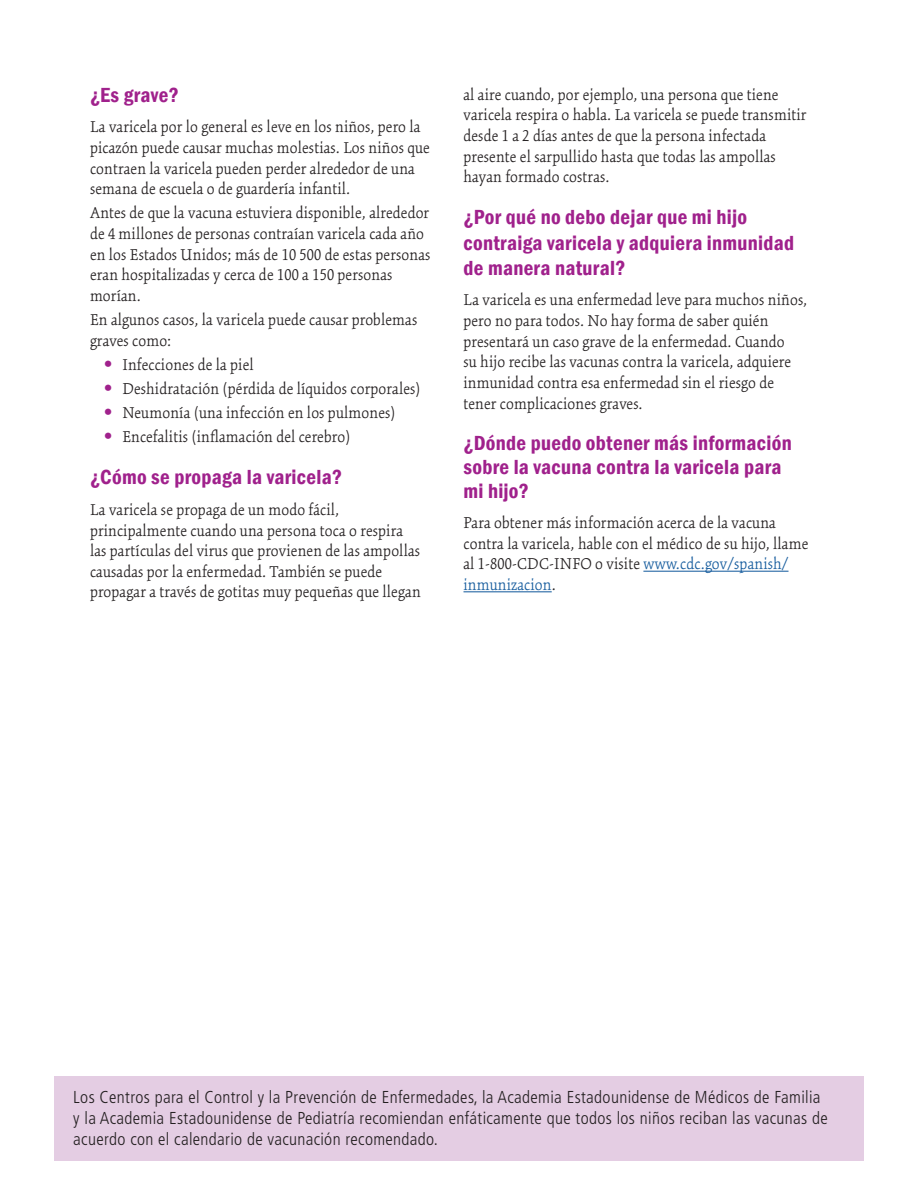
<style>
.page{position:relative;width:918px;height:1188px;background:#fff}
.page>*{position:absolute;margin:0;border:0;box-sizing:border-box;transform-origin:0 0}
.t1{font:600 condensed 21px/25.2px "Franklin Gothic";letter-spacing:.015em;color:#a0218c}
.Body{font:300 17.25px/20.7px "Kinesis Std";letter-spacing:.01em;color:#231f20}
.Sidebar_quote{font:300 condensed 17.25px/21px "Frutiger LT Std";letter-spacing:.02em;color:#231f20}
.s1{font-family:"Myriad Pro";font-weight:700;font-size:24px;color:#a0218c}
.s2{color:#175d9e}
</style>
<div class="page">
<hr style="left:643px;top:571px;width:146px;height:1px;background:#175d9e">
<hr style="left:464px;top:591px;width:88px;height:1px;background:#175d9e">
<div style="left:54px;top:1077px;width:810px;height:84px;background:#e4cde3"></div>
<h2 class="t1" style="left:90px;top:82px;width:90px">¿Es grave?</h2>
<p class="Body" style="left:90px;top:117px;width:341px">La varicela por lo general es leve en los niños, pero la picazón puede causar muchas molestias. Los niños que contraen la varicela pueden perder alrededor de una semana de escuela o de guardería infantil.</p>
<p class="Body" style="left:90px;top:203px;width:342px">Antes de que la vacuna estuviera disponible, alrededor de 4 millones de personas contraían varicela cada año en los Estados Unidos; más de 10 500 de estas personas eran hospitalizadas y cerca de 100 a 150 personas morían.</p>
<p class="Body" style="left:90px;top:309px;width:329px">En algunos casos, la varicela puede causar problemas graves como:</p>
<p class="Body" style="left:104px;top:354px;width:151px"><span class="s1">•</span> Infecciones de la piel</p>
<p class="Body" style="left:104px;top:378px;width:318px"><span class="s1">•</span> Deshidratación (pérdida de líquidos corporales)</p>
<p class="Body" style="left:104px;top:402px;width:293px"><span class="s1">•</span> Neumonía (una infección en los pulmones)</p>
<p class="Body" style="left:104px;top:426px;width:248px"><span class="s1">•</span> Encefalitis (inflamación del cerebro)</p>
<h2 class="t1" style="left:90px;top:464px;width:254px">¿Cómo se propaga la varicela?</h2>
<p class="Body" style="left:90px;top:499px;width:332px">La varicela se propaga de un modo fácil, principalmente cuando una persona toca o respira las partículas del virus que provienen de las ampollas causadas por la enfermedad. También se puede propagar a través de gotitas muy pequeñas que llegan</p>
<p class="Body" style="left:464px;top:84px;width:344px">al aire cuando, por ejemplo, una persona que tiene varicela respira o habla. La varicela se puede transmitir desde 1 a 2 días antes de que la persona infectada presente el sarpullido hasta que todas las ampollas hayan formado costras.</p>
<h2 class="t1" style="left:464px;top:204px;width:332px">¿Por qué no debo dejar que mi hijo contraiga varicela y adquiera inmunidad de manera natural?</h2>
<p class="Body" style="left:464px;top:290px;width:345px">La varicela es una enfermedad leve para muchos niños, pero no para todos. No hay forma de saber quién presentará un caso grave de la enfermedad. Cuando<br>su hijo recibe las vacunas contra la varicela, adquiere inmunidad contra esa enfermedad sin el riesgo de tener complicaciones graves.</p>
<h2 class="t1" style="left:464px;top:430px;width:330px;line-height:24px">¿Dónde puedo obtener más información sobre la vacuna contra la varicela para mi hijo?</h2>
<p class="Body" style="left:464px;top:512px;width:346px">Para obtener más información acerca de la vacuna contra la varicela, hable con el médico de su hijo, llame al 1-800-CDC-INFO o visite <span class="s2">www.cdc.gov/spanish/ inmunizacion</span>.</p>
<p class="Sidebar_quote" style="left:73px;top:1087px;width:756px">Los Centros para el Control y la Prevención de Enfermedades, la Academia Estadounidense de Médicos de Familia y la Academia Estadounidense de Pediatría recomiendan enfáticamente que todos los niños reciban las vacunas de acuerdo con el calendario de vacunación recomendado.</p>
</div>
